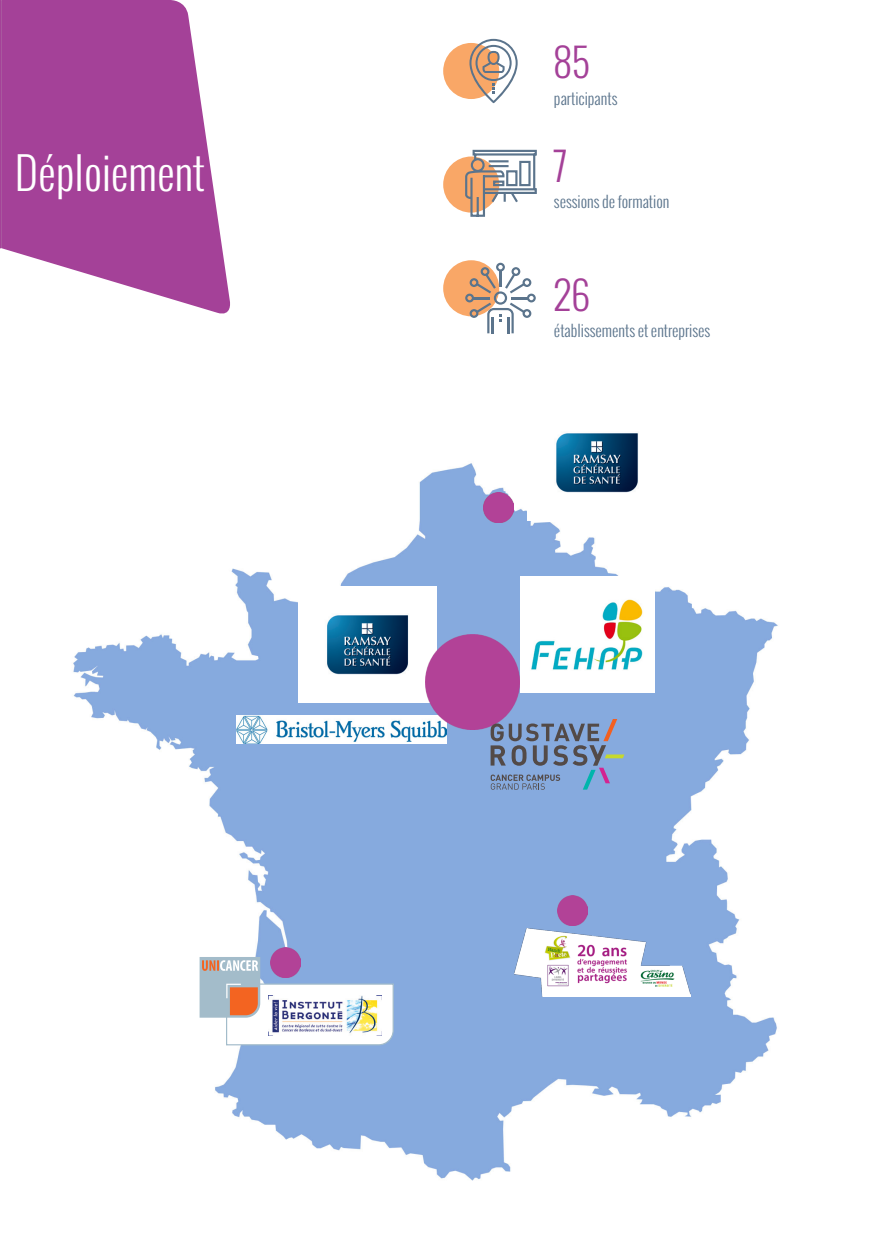
<style>
.page{position:relative;width:893px;height:1241px;background:#fff}
.page>*{position:absolute;margin:0;border:0;box-sizing:border-box;transform-origin:0 0}
.t1{font:300 43.75px "Oswald";color:#fff}
.t2{font:300 38.5px "Oswald";color:#a44198}
.t3{font:300 15.75px "Oswald";color:#5b748c}
</style>
<div class="page">
<svg style="left:0;top:0;width:1px;height:249px"></svg>
<svg style="left:1px;top:0;width:229px;height:314px;fill:#a44198"></svg>
<div style="left:443px;top:43px;width:56px;height:56px;background:#f9a767;border-radius:50%"></div>
<div style="left:443px;top:156px;width:56px;height:56px;background:#f9a767;border-radius:50%"></div>
<div style="left:443px;top:260px;width:56px;height:56px;background:#f9a767;border-radius:50%"></div>
<svg style="left:465px;top:263px;width:71px;height:70px"></svg>
<svg style="left:469px;top:39px;width:49px;height:64px"></svg>
<svg style="left:464px;top:149px;width:73px;height:68px"></svg>
<img style="left:73px;top:463px;width:705px;height:718px">
<img style="left:237px;top:715px;width:210px;height:28px">
<img style="left:298px;top:586px;width:139px;height:116px">
<img style="left:521px;top:576px;width:133px;height:116px">
<svg style="left:200px;top:956px;width:194px;height:89px"></svg>
<img style="left:268px;top:994px;width:114px;height:41px">
<img style="left:515px;top:928px;width:175px;height:68px">
<img style="left:425px;top:634px;width:95px;height:95px">
<img style="left:484px;top:492px;width:30px;height:30px">
<img style="left:270px;top:946px;width:30px;height:30px">
<img style="left:558px;top:895px;width:30px;height:30px">
<svg style="left:491px;top:718px;width:133px;height:71px;background:#7b92b7"></svg>
<img style="left:528px;top:433px;width:138px;height:87px">
<p class="t1" style="left:15px;top:142px;width:192px">Déploiement</p>
<p class="t2" style="left:554px;top:35px;width:37px">85</p>
<p class="t3" style="left:554px;top:87px;width:65px">participants</p>
<p class="t2" style="left:554px;top:139px;width:14px">7</p>
<p class="t3" style="left:554px;top:190px;width:117px">sessions de formation</p>
<p class="t2" style="left:554px;top:268px;width:37px">26</p>
<p class="t3" style="left:554px;top:319px;width:158px">établissements et entreprises</p>
</div>
